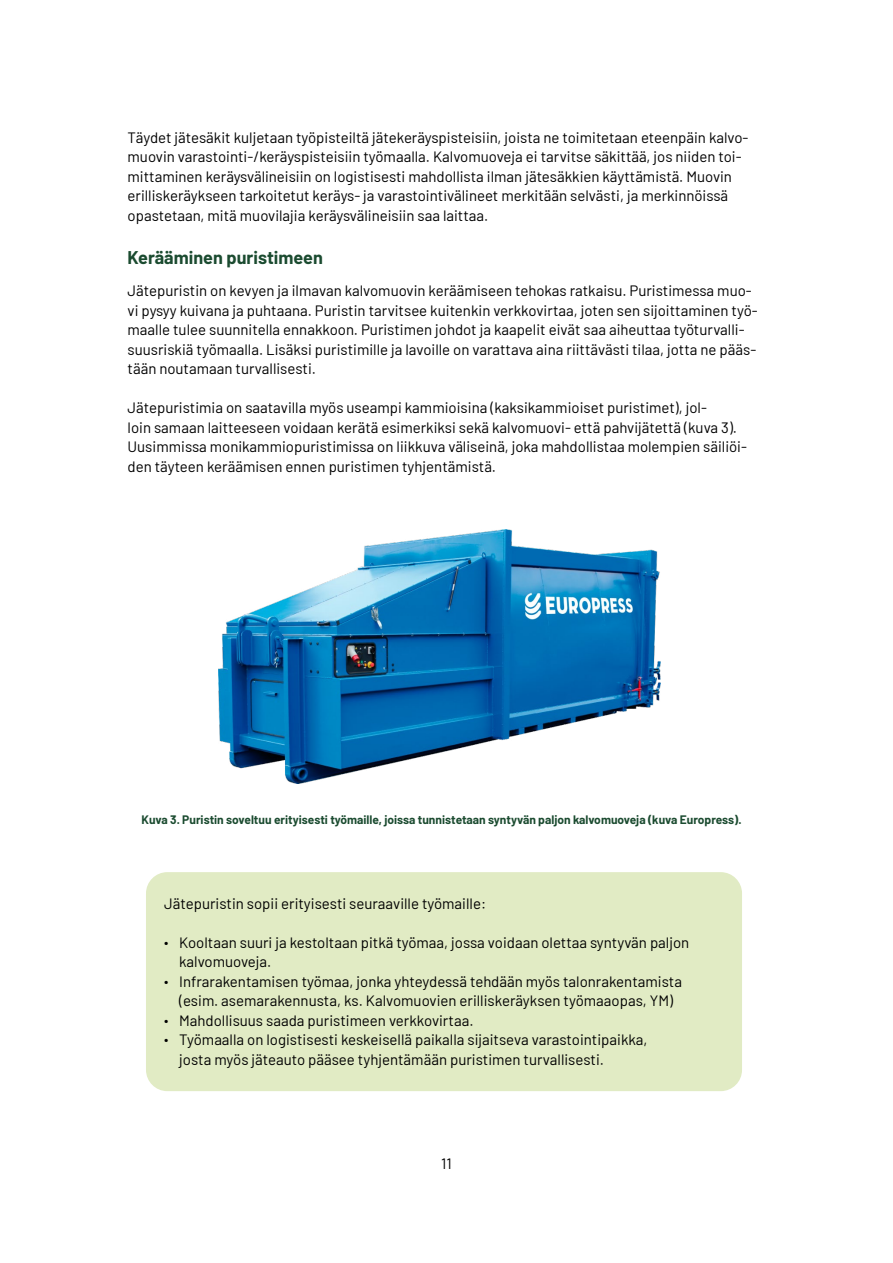
<style>
.page{position:relative;width:893px;height:1263px;background:#fff}
.page>*{position:absolute;margin:0;border:0;box-sizing:border-box;transform-origin:0 0}
.Otsikko2{font:700 18px "Barlow";color:#1b4b30}
.Leipäteksti-ei-sisen{font:15px/19.5px "Barlow";color:#000}
.luettelo{font:15px/19.5px "Barlow";color:#000}
.kuvateksti{font:700 12px "Barlow";color:#1b4b30}
.s1{font-family:"Myriad Pro";font-weight:300;font-stretch:condensed;font-size:18px}
</style>
<div class="page">
<img style="left:218px;top:530px;width:442px;height:254px">
<div style="left:146px;top:872px;width:596px;height:219px;background:#e1ebc4;border-radius:21px"></div>
<p class="Leipäteksti-ei-sisen" style="left:128px;top:126px;width:622px">Täydet jätesäkit kuljetaan työpisteiltä jätekeräyspisteisiin, joista ne toimitetaan eteenpäin kalvo&shy;muovin varastointi-/keräyspisteisiin työmaalla. Kalvomuoveja ei tarvitse säkittää, jos niiden toi&shy;mittaminen keräysvälineisiin on logistisesti mahdollista ilman jätesäkkien käyttämistä. Muovin erilliskeräykseen tarkoitetut keräys- ja varastointivälineet merkitään selvästi, ja merkinnöissä opastetaan, mitä muovilajia keräysvälineisiin saa laittaa.</p>
<h2 class="Otsikko2" style="left:128px;top:244px;width:197px">Kerääminen puristimeen</h2>
<p class="Leipäteksti-ei-sisen" style="left:128px;top:280px;width:632px">Jätepuristin on kevyen ja ilmavan kalvomuovin keräämiseen tehokas ratkaisu. Puristimessa muo&shy;vi pysyy kuivana ja puhtaana. Puristin tarvitsee kuitenkin verkkovirtaa, joten sen sijoittaminen työ&shy;maalle tulee suunnitella ennakkoon. Puristimen johdot ja kaapelit eivät saa aiheuttaa työturvalli&shy;suusriskiä työmaalla. Lisäksi puristimille ja lavoille on varattava aina riittävästi tilaa, jotta ne pääs&shy;tään noutamaan turvallisesti.</p>
<p class="Leipäteksti-ei-sisen" style="left:128px;top:397px;width:621px">Jätepuristimia on saatavilla myös useampi kammioisina (kaksikammioiset puristimet), jol-<br>loin samaan laitteeseen voidaan kerätä esimerkiksi sekä kalvomuovi- että pahvijätettä (kuva 3).<br>Uusimmissa monikammiopuristimissa on liikkuva väliseinä, joka mahdollistaa molempien säiliöi&shy;den täyteen keräämisen ennen puristimen tyhjentämistä.</p>
<p class="kuvateksti" style="left:141px;top:811px;width:602px">Kuva 3. Puristin soveltuu erityisesti työmaille, joissa tunnistetaan syntyvän paljon kalvomuoveja (kuva Europress).</p>
<p class="Leipäteksti-ei-sisen" style="left:164px;top:892px;width:323px">Jätepuristin sopii erityisesti seuraaville työmaille:</p>
<p class="luettelo" style="left:179px;top:931px;width:512px;text-indent:-15px"><span class="s1">•</span> Kooltaan suuri ja kestoltaan pitkä työmaa, jossa voidaan olettaa syntyvän paljon kalvomuoveja.</p>
<p class="luettelo" style="left:164px;top:970px;width:519px;text-align:center"><span class="s1">•</span> Infrarakentamisen työmaa, jonka yhteydessä tehdään myös talonrakentamista (esim. asemarakennusta, ks. Kalvomuovien erilliskeräyksen työmaaopas, YM)</p>
<p class="luettelo" style="left:164px;top:1009px;width:311px"><span class="s1">•</span> Mahdollisuus saada puristimeen verkkovirtaa.</p>
<p class="luettelo" style="left:179px;top:1029px;width:470px;text-indent:-15px"><span class="s1">•</span> Työmaalla on logistisesti keskeisellä paikalla sijaitseva varastointipaikka, josta myös jäteauto pääsee tyhjentämään puristimen turvallisesti.</p>
<p class="Leipäteksti-ei-sisen" style="left:441px;top:1153px;width:12px">11</p>
</div>
